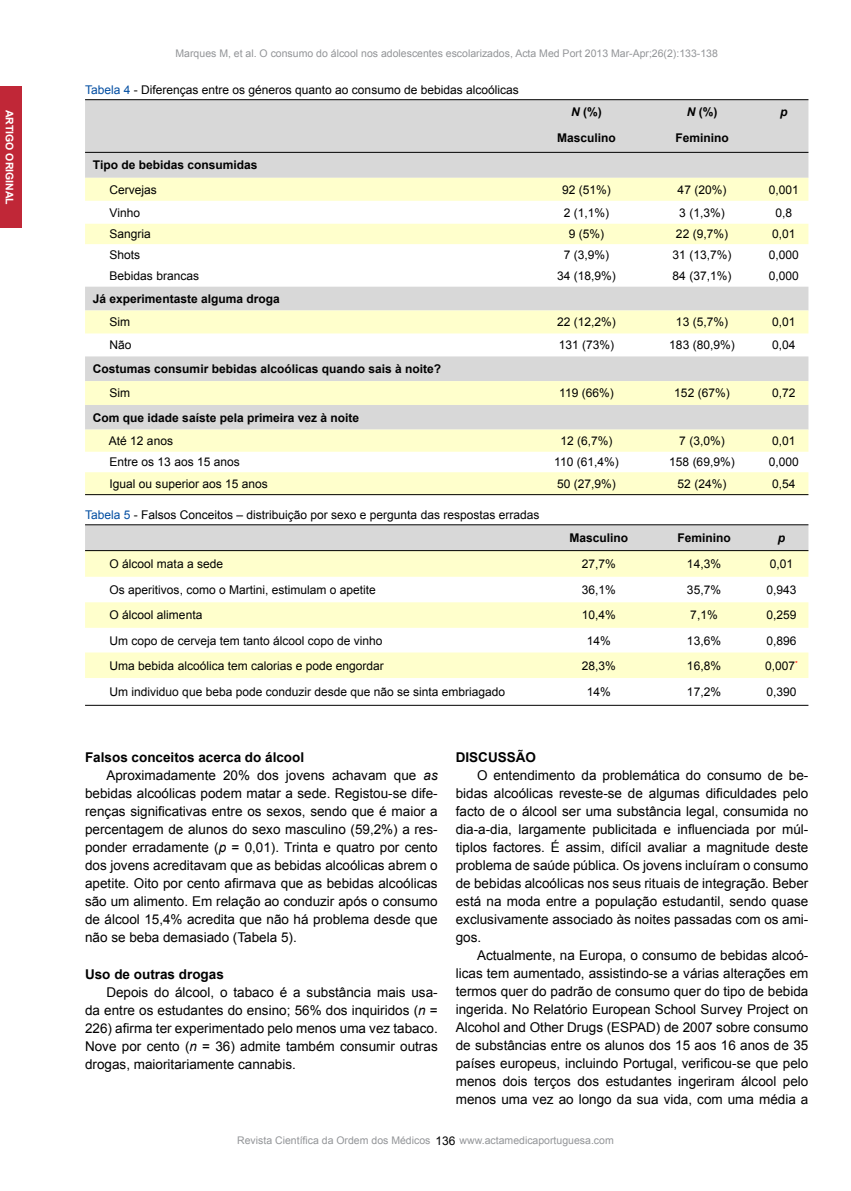
<style>
.page{position:relative;width:851px;height:1191px;background:#fff}
.page>*{position:absolute;margin:0;border:0;box-sizing:border-box;transform-origin:0 0}
.t1{font:13.5px/18px "Arial";color:#000;text-align:justify}
.t2{font:700 13.5px "Arial";color:#000}
.t3{font:12px "Arial";color:#000}
.t4{font:700 12px "Arial";color:#000}
.t5{font:italic 700 12px "Arial";color:#000}
.t6{font:10.5px "Arial";color:#939598}
.t7{font:700 10.5px "Arial";color:#fff}
.s1{color:#034ea2}
.s2{font-style:italic}
</style>
<div class="page">
<div style="left:0;top:86px;width:21px;height:142px;background:#c02737"></div>
<div style="left:85px;top:100px;width:723px;height:78px;background:#d8d8d8"></div>
<svg style="left:85px;top:178px;width:723px;height:316px"></svg>
<div style="left:85px;top:525px;width:723px;height:25px;background:#d8d8d8"></div>
<svg style="left:85px;top:551px;width:723px;height:127px;fill:#ffc"></svg>
<hr style="left:85px;top:99px;width:723px;height:1px;background:#000">
<hr style="left:85px;top:152px;width:723px;height:1px;background:#000">
<hr style="left:85px;top:494px;width:723px;height:1px;background:#000">
<hr style="left:85px;top:524px;width:723px;height:1px;background:#000">
<hr style="left:85px;top:550px;width:723px;height:1px;background:#000">
<hr style="left:85px;top:705px;width:723px;height:1px;background:#000">
<p class="t7" style="left:17px;top:110px;width:97px;rotate:90deg">ARTIGO ORIGINAL</p>
<p class="t6" style="left:176px;top:46px;width:544px">Marques M, et al. O consumo do álcool nos adolescentes escolarizados, Acta Med Port 2013 Mar-Apr;26(2):133-138</p>
<p class="t3" style="left:85px;top:81px;width:435px"><span class="s1">Tabela 4</span> - Diferenças entre os géneros quanto ao consumo de bebidas alcoólicas</p>
<p class="t4" style="left:571px;top:103px;width:32px"><span class="s2">N</span> (%)</p>
<p class="t4" style="left:686px;top:103px;width:32px"><span class="s2">N</span> (%)</p>
<p class="t5" style="left:780px;top:104px;width:9px">p</p>
<p class="t4" style="left:557px;top:129px;width:60px">Masculino</p>
<p class="t4" style="left:675px;top:129px;width:55px">Feminino</p>
<p class="t4" style="left:93px;top:156px;width:166px">Tipo de bebidas consumidas</p>
<p class="t3" style="left:110px;top:181px;width:49px">Cervejas</p>
<p class="t3" style="left:562px;top:181px;width:50px">92 (51%)</p>
<p class="t3" style="left:677px;top:181px;width:50px">47 (20%)</p>
<p class="t3" style="left:768px;top:181px;width:32px">0,001</p>
<p class="t3" style="left:110px;top:204px;width:32px">Vinho</p>
<p class="t3" style="left:564px;top:204px;width:47px">2 (1,1%)</p>
<p class="t3" style="left:679px;top:204px;width:47px">3 (1,3%)</p>
<p class="t3" style="left:775px;top:204px;width:18px">0,8</p>
<p class="t3" style="left:110px;top:226px;width:43px">Sangria</p>
<p class="t3" style="left:569px;top:226px;width:37px">9 (5%)</p>
<p class="t3" style="left:676px;top:226px;width:54px">22 (9,7%)</p>
<p class="t3" style="left:772px;top:226px;width:25px">0,01</p>
<p class="t3" style="left:110px;top:247px;width:32px">Shots</p>
<p class="t3" style="left:564px;top:247px;width:47px">7 (3,9%)</p>
<p class="t3" style="left:672px;top:247px;width:60px">31 (13,7%)</p>
<p class="t3" style="left:768px;top:247px;width:32px">0,000</p>
<p class="t3" style="left:110px;top:268px;width:91px">Bebidas brancas</p>
<p class="t3" style="left:557px;top:268px;width:60px">34 (18,9%)</p>
<p class="t3" style="left:672px;top:268px;width:60px">84 (37,1%)</p>
<p class="t3" style="left:768px;top:268px;width:32px">0,000</p>
<p class="t4" style="left:93px;top:290px;width:188px">Já experimentaste alguma droga</p>
<p class="t3" style="left:110px;top:314px;width:22px">Sim</p>
<p class="t3" style="left:557px;top:314px;width:60px">22 (12,2%)</p>
<p class="t3" style="left:676px;top:314px;width:54px">13 (5,7%)</p>
<p class="t3" style="left:772px;top:314px;width:25px">0,01</p>
<p class="t3" style="left:110px;top:337px;width:24px">Não</p>
<p class="t3" style="left:559px;top:337px;width:57px">131 (73%)</p>
<p class="t3" style="left:669px;top:337px;width:67px">183 (80,9%)</p>
<p class="t3" style="left:772px;top:337px;width:25px">0,04</p>
<p class="t4" style="left:93px;top:360px;width:350px">Costumas consumir bebidas alcoólicas quando sais à noite?</p>
<p class="t3" style="left:110px;top:385px;width:22px">Sim</p>
<p class="t3" style="left:559px;top:385px;width:56px">119 (66%)</p>
<p class="t3" style="left:674px;top:385px;width:57px">152 (67%)</p>
<p class="t3" style="left:772px;top:385px;width:25px">0,72</p>
<p class="t4" style="left:93px;top:409px;width:268px">Com que idade saíste pela primeira vez à noite</p>
<p class="t3" style="left:109px;top:432px;width:66px">Até 12 anos</p>
<p class="t3" style="left:560px;top:432px;width:54px">12 (6,7%)</p>
<p class="t3" style="left:679px;top:432px;width:47px">7 (3,0%)</p>
<p class="t3" style="left:772px;top:432px;width:25px">0,01</p>
<p class="t3" style="left:110px;top:454px;width:132px">Entre os 13 aos 15 anos</p>
<p class="t3" style="left:554px;top:454px;width:66px">110 (61,4%)</p>
<p class="t3" style="left:669px;top:454px;width:67px">158 (69,9%)</p>
<p class="t3" style="left:768px;top:454px;width:32px">0,000</p>
<p class="t3" style="left:110px;top:475px;width:160px">Igual ou superior aos 15 anos</p>
<p class="t3" style="left:557px;top:475px;width:60px">50 (27,9%)</p>
<p class="t3" style="left:677px;top:475px;width:50px">52 (24%)</p>
<p class="t3" style="left:772px;top:475px;width:25px">0,54</p>
<p class="t3" style="left:85px;top:506px;width:456px"><span class="s1">Tabela 5</span> - Falsos Conceitos – distribuição por sexo e pergunta das respostas erradas</p>
<p class="t4" style="left:569px;top:529px;width:60px">Masculino</p>
<p class="t4" style="left:677px;top:529px;width:55px">Feminino</p>
<p class="t5" style="left:778px;top:530px;width:9px">p</p>
<p class="t3" style="left:110px;top:555px;width:115px">O álcool mata a sede</p>
<p class="t3" style="left:582px;top:555px;width:36px">27,7%</p>
<p class="t3" style="left:687px;top:555px;width:36px">14,3%</p>
<p class="t3" style="left:769px;top:555px;width:25px">0,01</p>
<p class="t3" style="left:110px;top:581px;width:268px">Os aperitivos, como o Martini, estimulam o apetite</p>
<p class="t3" style="left:582px;top:581px;width:36px">36,1%</p>
<p class="t3" style="left:687px;top:581px;width:36px">35,7%</p>
<p class="t3" style="left:766px;top:581px;width:32px">0,943</p>
<p class="t3" style="left:110px;top:607px;width:94px">O álcool alimenta</p>
<p class="t3" style="left:582px;top:607px;width:36px">10,4%</p>
<p class="t3" style="left:690px;top:607px;width:29px">7,1%</p>
<p class="t3" style="left:766px;top:607px;width:32px">0,259</p>
<p class="t3" style="left:110px;top:632px;width:274px">Um copo de cerveja tem tanto álcool copo de vinho</p>
<p class="t3" style="left:587px;top:632px;width:26px">14%</p>
<p class="t3" style="left:687px;top:632px;width:36px">13,6%</p>
<p class="t3" style="left:766px;top:632px;width:32px">0,896</p>
<p class="t3" style="left:110px;top:657px;width:276px">Uma bebida alcoólica tem calorias e pode engordar</p>
<p class="t3" style="left:582px;top:657px;width:36px">28,3%</p>
<p class="t3" style="left:687px;top:657px;width:36px">16,8%</p>
<p class="t3" style="left:765px;top:657px;width:34px">0,007<sup>*</sup></p>
<p class="t3" style="left:110px;top:683px;width:397px">Um individuo que beba pode conduzir desde que não se sinta embriagado</p>
<p class="t3" style="left:587px;top:683px;width:26px">14%</p>
<p class="t3" style="left:687px;top:683px;width:36px">17,2%</p>
<p class="t3" style="left:766px;top:683px;width:32px">0,390</p>
<p class="t2" style="left:85px;top:748px;width:221px">Falsos conceitos acerca do álcool</p>
<p class="t1" style="left:106px;top:766px;width:333px">Aproximadamente 20% dos jovens achavam que <span class="s2">as</span></p>
<p class="t1" style="left:85px;top:784px;width:354px">bebidas alcoólicas podem matar a sede. Registou-se dife-</p>
<p class="t1" style="left:85px;top:802px;width:354px">renças significativas entre os sexos, sendo que é maior a</p>
<p class="t1" style="left:85px;top:820px;width:354px">percentagem de alunos do sexo masculino (59,2%) a res-</p>
<p class="t1" style="left:85px;top:838px;width:354px">ponder erradamente (<span class="s2">p</span> = 0,01). Trinta e quatro por cento</p>
<p class="t1" style="left:85px;top:856px;width:354px">dos jovens acreditavam que as bebidas alcoólicas abrem o</p>
<p class="t1" style="left:85px;top:874px;width:354px">apetite. Oito por cento afirmava que as bebidas alcoólicas</p>
<p class="t1" style="left:85px;top:892px;width:354px">são um alimento. Em relação ao conduzir após o consumo</p>
<p class="t1" style="left:85px;top:910px;width:354px">de álcool 15,4% acredita que não há problema desde que</p>
<p class="t1" style="left:85px;top:928px;width:213px">não se beba demasiado (Tabela 5).</p>
<p class="t2" style="left:85px;top:964px;width:140px">Uso de outras drogas</p>
<p class="t1" style="left:85px;top:982px;width:354px;text-indent:21px">Depois do álcool, o tabaco é a substância mais usa&shy;da entre os estudantes do ensino; 56% dos inquiridos (<span class="s2">n</span> = 226) afirma ter experimentado pelo menos uma vez tabaco.<br>Nove por cento (<span class="s2">n</span> = 36) admite também consumir outras drogas, maioritariamente cannabis.</p>
<p class="t2" style="left:456px;top:748px;width:82px">DISCUSSÃO</p>
<p class="t1" style="left:456px;top:766px;width:354px;text-indent:21px">O entendimento da problemática do consumo de be&shy;bidas alcoólicas reveste-se de algumas dificuldades pelo facto de o álcool ser uma substância legal, consumida no dia-a-dia, largamente publicitada e influenciada por múl&shy;tiplos factores. É assim, difícil avaliar a magnitude deste problema de saúde pública. Os jovens incluíram o consumo de bebidas alcoólicas nos seus rituais de integração. Beber está na moda entre a população estudantil, sendo quase exclusivamente associado às noites passadas com os ami&shy;gos.</p>
<p class="t1" style="left:456px;top:946px;width:354px;text-indent:21px">Actualmente, na Europa, o consumo de bebidas alcoó&shy;licas tem aumentado, assistindo-se a várias alterações em termos quer do padrão de consumo quer do tipo de bebida ingerida. No Relatório European School Survey Project on Alcohol and Other Drugs (ESPAD) de 2007 sobre consumo de substâncias entre os alunos dos 15 aos 16 anos de 35 países europeus, incluindo Portugal, verificou-se que pelo menos dois terços dos estudantes ingeriram álcool pelo menos uma vez ao longo da sua vida, com uma média a</p>
<p class="t3" style="left:435px;top:1132px;width:22px">136</p>
<p class="t6" style="left:237px;top:1133px;width:195px">Revista Científica da Ordem dos Médicos</p>
<p class="t6" style="left:459px;top:1133px;width:156px">www.actamedicaportuguesa.com</p>
</div>
